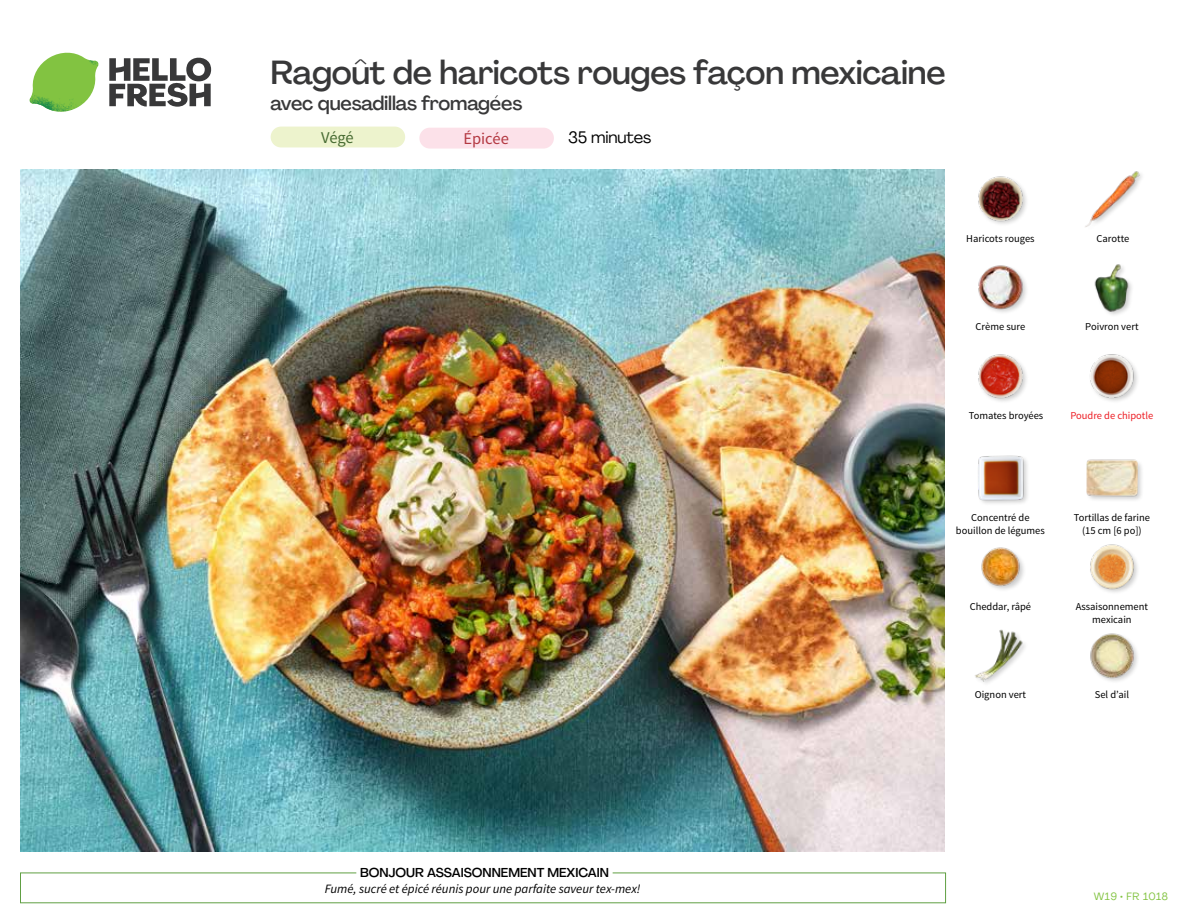
<style>
.page{position:relative;width:1188px;height:918px;background:#fff}
.page>*{position:absolute;margin:0;border:0;box-sizing:border-box;transform-origin:0 0}
.t1{font:500 33px "Agrandir";letter-spacing:-.01em;color:#383839}
.t2{font:500 19.5px "Agrandir";letter-spacing:-.01em;color:#383839}
.t3{font:16.5px "Agrandir";letter-spacing:-.01em;color:#000}
.t4{font:16.5px "Source Sans Pro";color:#b33841}
.t5{font:16.5px "Source Sans Pro";color:#476b32}
.t6{font:italic 12.75px "Source Sans Pro";color:#000}
.t7{font:500 12.75px "Agrandir";color:#000}
.t8{font:10.5px/13.5px "Source Sans Pro";color:#000;text-align:center}
.t9{font:10.5px "Source Sans Pro";color:#ed1d24}
.t10{font:10.5px "Agrandir";letter-spacing:.05em;color:#82c341}
</style>
<div class="page">
<div style="left:271px;top:127px;width:134px;height:20px;background:#edf3cd;border-radius:10px"></div>
<div style="left:419px;top:128px;width:135px;height:21px;background:#fce1e9;border-radius:10px"></div>
<img style="left:1090px;top:633px;width:48px;height:48px">
<img style="left:975px;top:629px;width:50px;height:54px">
<img style="left:1090px;top:544px;width:48px;height:49px">
<img style="left:981px;top:547px;width:43px;height:43px">
<div style="left:1086px;top:459px;width:58px;height:44px;background:#000;opacity:.2"></div>
<img style="left:1087px;top:459px;width:50px;height:44px">
<img style="left:978px;top:455px;width:50px;height:49px">
<img style="left:1090px;top:354px;width:48px;height:47px">
<img style="left:978px;top:354px;width:49px;height:48px">
<img style="left:1094px;top:264px;width:38px;height:51px">
<img style="left:978px;top:265px;width:49px;height:48px">
<img style="left:1085px;top:171px;width:56px;height:56px">
<img style="left:978px;top:176px;width:49px;height:48px">
<svg style="left:109px;top:57px;width:102px;height:50px"></svg>
<svg style="left:34px;top:53px;width:62px;height:40px"></svg>
<img style="left:67px;top:53px;width:32px;height:26px">
<img style="left:33px;top:75px;width:59px;height:11px">
<img style="left:29px;top:79px;width:61px;height:33px">
<img style="left:65px;top:86px;width:27px;height:25px">
<div style="left:20px;top:873px;width:926px;height:30px;border:1px solid #609f43"></div>
<div style="left:356px;top:865px;width:257px;height:15px;background:#fff"></div>
<img style="left:21px;top:170px;width:924px;height:681px">
<h1 class="t1" style="left:271px;top:52px;width:676px">Ragoût de haricots rouges façon mexicaine</h1>
<h2 class="t2" style="left:271px;top:91px;width:253px">avec quesadillas fromagées</h2>
<h3 class="t5" style="left:321px;top:128px;width:34px">Végé</h3>
<h3 class="t4" style="left:463px;top:129px;width:47px">Épicée</h3>
<h3 class="t3" style="left:568px;top:127px;width:85px">35 minutes</h3>
<p class="t8" style="left:966px;top:232px;width:70px">Haricots rouges</p>
<p class="t8" style="left:1097px;top:232px;width:34px">Carotte</p>
<p class="t8" style="left:976px;top:320px;width:51px">Crème sure</p>
<p class="t8" style="left:1085px;top:320px;width:55px">Poivron vert</p>
<p class="t8" style="left:969px;top:409px;width:76px">Tomates broyées</p>
<p class="t9" style="left:1070px;top:409px;width:85px">Poudre de chipotle</p>
<p class="t8" style="left:956px;top:511px;width:90px">Concentré de bouillon de légumes</p>
<p class="t8" style="left:970px;top:599px;width:63px">Cheddar, râpé</p>
<p class="t8" style="left:1074px;top:511px;width:78px">Tortillas de farine (15 cm [6 po])</p>
<p class="t8" style="left:1076px;top:599px;width:74px">Assaisonnement mexicain</p>
<p class="t8" style="left:975px;top:688px;width:53px">Oignon vert</p>
<p class="t8" style="left:1095px;top:688px;width:36px">Sel d’ail</p>
<p class="t7" style="left:360px;top:864px;width:250px">BONJOUR ASSAISONNEMENT MEXICAIN</p>
<p class="t6" style="left:325px;top:881px;width:317px">Fumé, sucré et épicé réunis pour une parfaite saveur tex-mex!</p>
<p class="t10" style="left:1094px;top:890px;width:76px">W19 • FR 1018</p>
</div>
